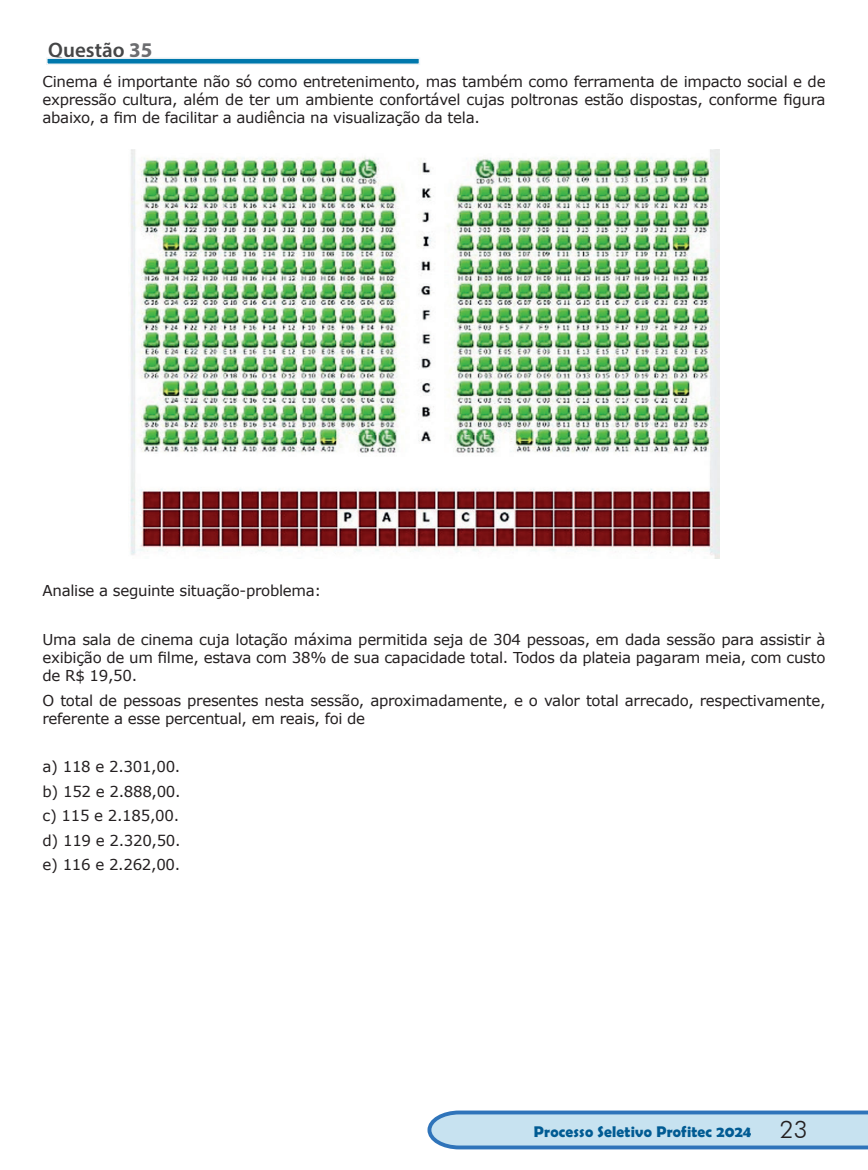
<style>
.page{position:relative;width:868px;height:1170px;background:#fff}
.page>*{position:absolute;margin:0;border:0;box-sizing:border-box;transform-origin:0 0}
.Questão{font:600 21px "Myriad Pro";color:#454647}
.t1{font:700 15.6px "Berlin Sans FB Demi";letter-spacing:.015em;color:#015b93}
.Enunciado_Resposta{font:15px/18px "Verdana";letter-spacing:-.02em;color:#231f20;text-align:justify}
.s1{font-weight:700;color:#6c6d70}
.s2{font-family:"Futura BT";font-weight:300;font-size:24px;color:#231f20}
</style>
<div class="page">
<svg style="left:427px;top:1110px;width:440px;height:40px"></svg>
<svg style="left:46px;top:58px;width:374px;height:7px;fill:#0078ac"></svg>
<img style="left:130px;top:150px;width:589px;height:408px">
<p class="Questão" style="left:48px;top:36px;width:105px">Questão <span class="s1">35</span></p>
<p class="Enunciado_Resposta" style="left:43px;top:72px;width:784px">Cinema é importante não só como entretenimento, mas também como ferramenta de impacto social e de expressão cultura, além de ter um ambiente confortável cujas poltronas estão dispostas, conforme figura abaixo, a fim de facilitar a audiência na visualização da tela.</p>
<p class="Enunciado_Resposta" style="left:43px;top:582px;width:280px">Analise a seguinte situação-problema:</p>
<p class="Enunciado_Resposta" style="left:43px;top:630px;width:784px">Uma sala de cinema cuja lotação máxima permitida seja de 304 pessoas, em dada sessão para assistir à exibição de um filme, estava com 38% de sua capacidade total. Todos da plateia pagaram meia, com custo de R$ 19,50.</p>
<p class="Enunciado_Resposta" style="left:43px;top:691px;width:784px">O total de pessoas presentes nesta sessão, aproximadamente, e o valor total arrecado, respectivamente, referente a esse percentual, em reais, foi de</p>
<p class="Enunciado_Resposta" style="left:43px;top:757px;width:139px">a) 118 e 2.301,00.</p>
<p class="Enunciado_Resposta" style="left:43px;top:782px;width:140px">b) 152 e 2.888,00.</p>
<p class="Enunciado_Resposta" style="left:43px;top:806px;width:138px">c) 115 e 2.185,00.</p>
<p class="Enunciado_Resposta" style="left:43px;top:831px;width:140px">d) 119 e 2.320,50.</p>
<p class="Enunciado_Resposta" style="left:43px;top:855px;width:139px">e) 116 e 2.262,00.</p>
<p class="t1" style="left:534px;top:1122px;width:275px">Processo Seletivo Profitec 2024 <span class="s2">23</span></p>
</div>
